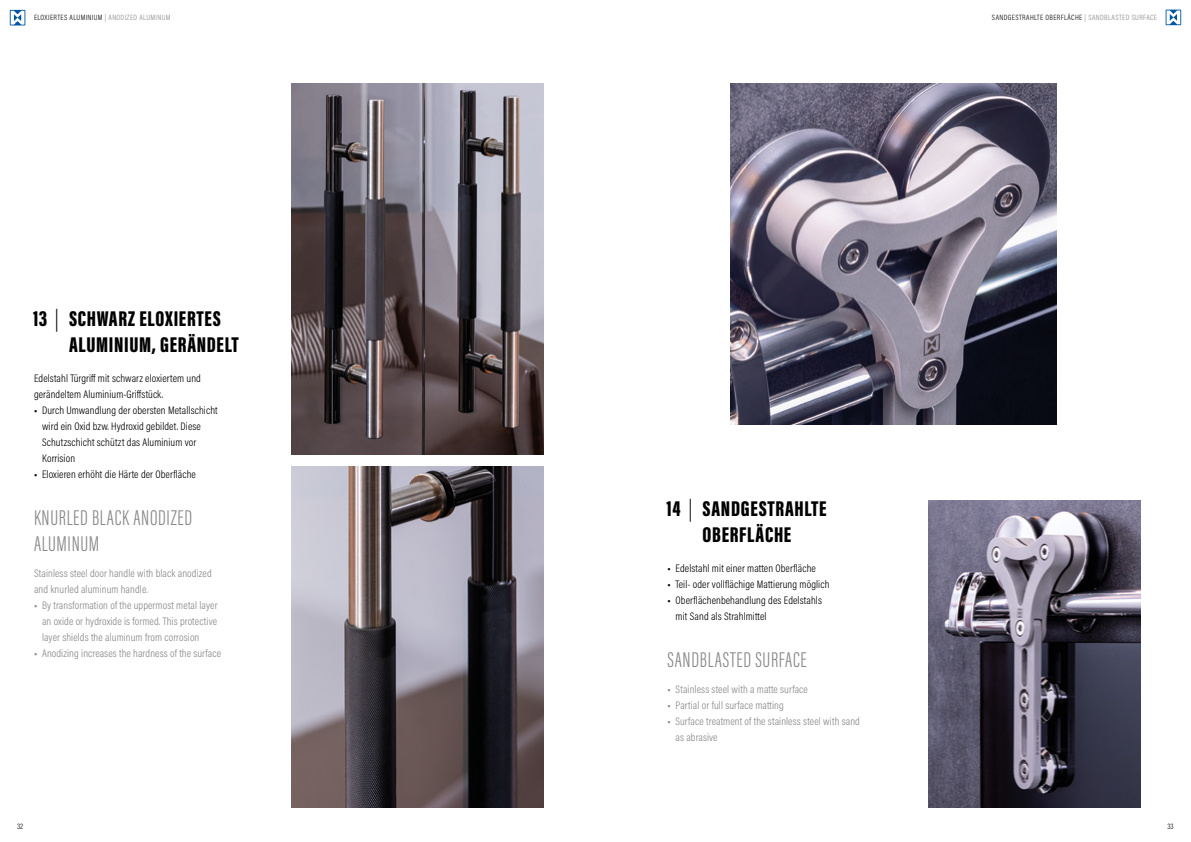
<style>
.page{position:relative;width:1191px;height:842px;background:#fff}
.page>*{position:absolute;margin:0;border:0;box-sizing:border-box;transform-origin:0 0}
.t1{font:900 22px/26px "Acumin Pro Extra Cond";letter-spacing:.03em;color:#000}
.t2{font:300 22px/26px "Acumin Pro Extra Cond";letter-spacing:.03em;color:#878787}
.t3{font:300 11px/16px "Acumin Pro Cond";letter-spacing:.01em;color:#000}
.t4{font:300 11px/16px "Acumin Pro Cond";letter-spacing:.01em;color:#878787}
.t5{font:300 8px "Acumin Pro Cond";color:#000}
.t6{font:300 7.7px "Acumin Pro Cond";letter-spacing:.05em;color:#000}
.s1{color:#878787}
.s2{font-weight:300}
</style>
<div class="page">
<svg style="left:10px;top:10px;width:15px;height:15px"></svg>
<svg style="left:11px;top:11px;width:13px;height:14px"></svg>
<svg style="left:1165px;top:10px;width:16px;height:15px"></svg>
<svg style="left:1166px;top:11px;width:14px;height:13px"></svg>
<img style="left:292px;top:466px;width:252px;height:342px">
<img style="left:292px;top:84px;width:252px;height:371px">
<img style="left:730px;top:84px;width:326px;height:340px">
<img style="left:928px;top:500px;width:212px;height:308px">
<p class="t6" style="left:34px;top:12px;width:138px">ELOXIERTES ALUMINIUM <span class="s1">| ANODIZED ALUMINUM</span></p>
<h1 class="t1" style="left:69px;top:305px;width:171px;text-indent:-36px">13 <span class="s2">|</span> SCHWARZ ELOXIERTES<br>ALUMINIUM, GERÄNDELT</h1>
<p class="t3" style="left:34px;top:370px;width:168px">Edelstahl Türgriff mit schwarz eloxiertem und gerändeltem Aluminium-Griffstück.</p>
<p class="t3" style="left:42px;top:402px;width:177px;text-indent:-8px">■ Durch Umwandlung der obersten Metallschicht wird ein Oxid bzw. Hydroxid gebildet. Diese Schutzschicht schützt das Aluminium vor Korrision</p>
<p class="t3" style="left:34px;top:466px;width:163px">■ Eloxieren erhöht die Härte der Oberfläche</p>
<h1 class="t2" style="left:34px;top:504px;width:160px">KNURLED BLACK ANODIZED<br>ALUMINUM</h1>
<p class="t4" style="left:34px;top:565px;width:179px">Stainless steel door handle with black anodized and knurled aluminum handle.</p>
<p class="t4" style="left:42px;top:597px;width:177px;text-align:justify;text-indent:-8px">■ By transformation of the uppermost metal layer an oxide or hydroxide is formed. This protective layer shields the aluminum from corrosion</p>
<p class="t4" style="left:34px;top:645px;width:189px">■ Anodizing increases the hardness of the surface</p>
<p class="t6" style="left:992px;top:12px;width:166px">SANDGESTRAHLTE OBERFLÄCHE <span class="s1">| SANDBLASTED SURFACE</span></p>
<h1 class="t1" style="left:666px;top:495px;width:161px;text-align:center">14 <span class="s2">|</span> SANDGESTRAHLTE<br>OBERFLÄCHE</h1>
<p class="t3" style="left:667px;top:560px;width:150px">■ Edelstahl mit einer matten Oberfläche</p>
<p class="t3" style="left:667px;top:576px;width:163px">■ Teil- oder vollflächige Mattierung möglich</p>
<p class="t3" style="left:675px;top:592px;width:148px;text-indent:-8px">■ Oberflächenbehandlung des Edelstahls mit Sand als Strahlmittel</p>
<h1 class="t2" style="left:667px;top:646px;width:141px">SANDBLASTED SURFACE</h1>
<p class="t4" style="left:667px;top:681px;width:142px">■ Stainless steel with a matte surface</p>
<p class="t4" style="left:667px;top:697px;width:118px">■ Partial or full surface matting</p>
<p class="t4" style="left:675px;top:713px;width:186px;text-indent:-8px">■ Surface treatment of the stainless steel with sand as abrasive</p>
<p class="t5" style="left:17px;top:821px;width:8px">32</p>
<p class="t5" style="left:1167px;top:821px;width:8px">33</p>
</div>
